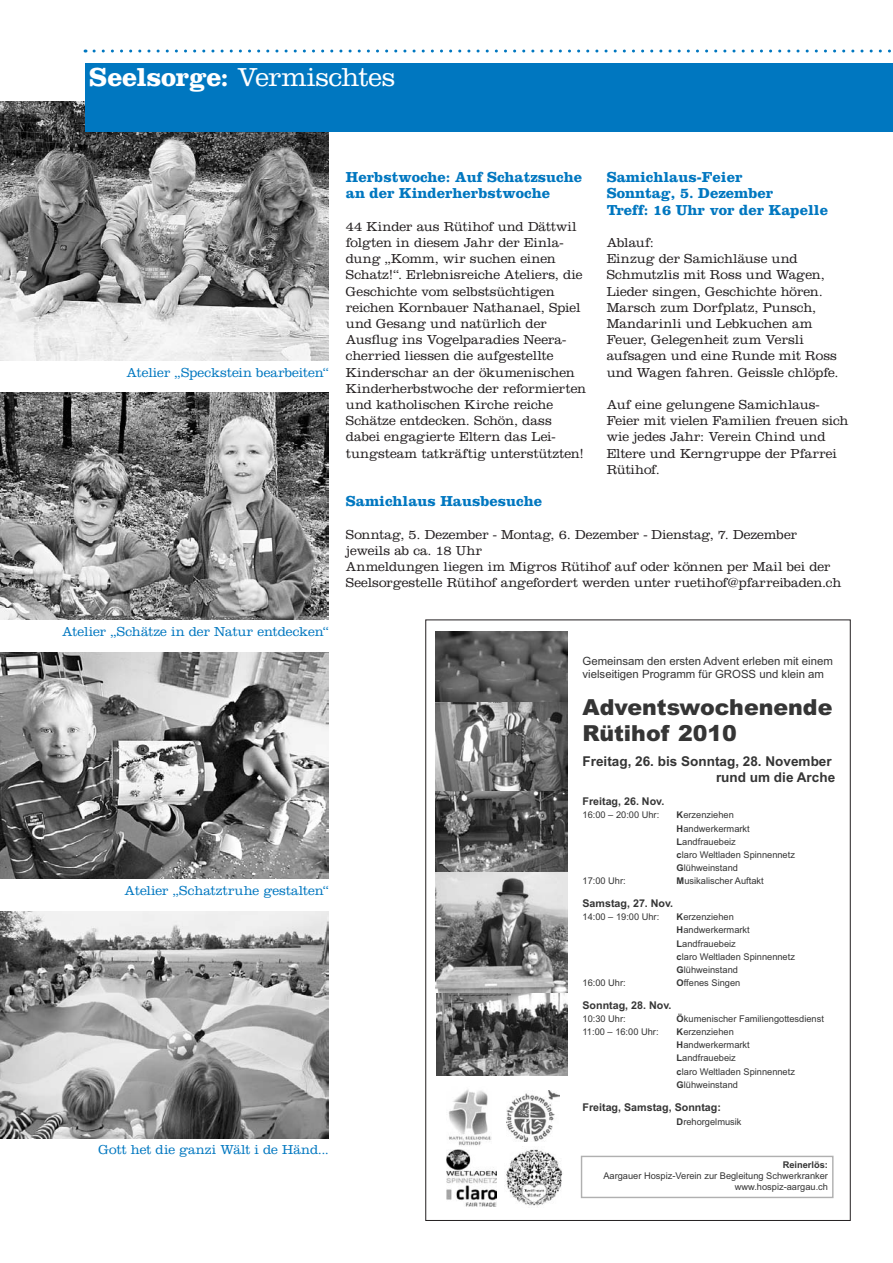
<style>
.page{position:relative;width:893px;height:1263px;background:#fff}
.page>*{position:absolute;margin:0;border:0;box-sizing:border-box;transform-origin:0 0}
.t1{font:300 27px "Clarendon LT Std";letter-spacing:-.01em;color:#fff}
.t2{font:22.05px/26.5px "Arial Black OV ONQIGC";color:#353535}
.t3{font:700 15px/16.2px "Clarendon LT Std";color:#0077c0}
.t4{font:300 13.5px/16.2px "Clarendon LT Std";letter-spacing:-.005em;color:#231f20}
.t5{font:300 13.5px "Clarendon LT Std";letter-spacing:-.005em;color:#0077c0}
.t6{font:13.5px/16.2px "Arial Bold MT OV PNQIGC";color:#353535;text-align:right}
.t7{font:11.4px/13.6px "Arial MT OV NNQIGC";color:#353535}
.t8{font:10.65px "Arial Bold MT OV PNQIGC";color:#353535}
.t9{font:9.3px/13.2px "Arial MT OV NNQIGC";color:#353535}
.t10{font:9.3px "Arial Bold MT OV PNQIGC";color:#353535}
.s1{font-weight:700}
.s2{font-family:"Arial Bold MT OV PNQIGC"}
</style>
<div class="page">
<img style="left:0;top:101px;width:329px;height:259px">
<svg style="left:94px;top:50px;width:797px;height:3px"></svg>
<img style="left:0;top:652px;width:329px;height:227px">
<div style="left:85px;top:64px;width:808px;height:68px;background:#0077c0"></div>
<img style="left:0;top:393px;width:329px;height:227px">
<img style="left:0;top:911px;width:329px;height:227px">
<img style="left:436px;top:631px;width:132px;height:444px">
<img style="left:448px;top:1089px;width:43px;height:57px">
<img style="left:506px;top:1149px;width:57px;height:58px">
<img style="left:507px;top:1090px;width:52px;height:51px">
<img style="left:447px;top:1149px;width:50px;height:57px">
<div style="left:581px;top:1156px;width:252px;height:42px;border:1px solid #b0b0b0"></div>
<h1 class="t1" style="left:89px;top:61px;width:308px"><span class="s1">Seelsorge:</span> Vermischtes</h1>
<p class="t5" style="left:126px;top:364px;width:204px">Atelier „Speckstein bearbeiten“</p>
<p class="t3" style="left:346px;top:169px;width:238px">Herbstwoche: Auf Schatzsuche an der Kinderherbstwoche</p>
<p class="t4" style="left:346px;top:218px;width:242px">44 Kinder aus Rütihof und Dättwil folgten in diesem Jahr der Einla&shy;dung „Komm, wir suchen einen Schatz!“. Erlebnisreiche Ateliers, die Geschichte vom selbstsüchtigen reichen Kornbauer Nathanael, Spiel und Gesang und natürlich der Ausflug ins Vogelparadies Neera&shy;cherried liessen die aufgestellte Kinderschar an der ökumenischen Kinderherbstwoche der reformierten und katholischen Kirche reiche Schätze entdecken. Schön, dass dabei engagierte Eltern das Lei&shy;tungsteam tatkräftig unterstützten!</p>
<p class="t3" style="left:607px;top:169px;width:223px">Samichlaus-Feier<br>Sonntag, 5. Dezember<br>Treff: 16 Uhr vor der Kapelle</p>
<p class="t4" style="left:607px;top:234px;width:233px">Ablauf:<br>Einzug der Samichläuse und<br>Schmutzlis mit Ross und Wagen,<br>Lieder singen, Geschichte hören.<br>Marsch zum Dorfplatz, Punsch,<br>Mandarinli und Lebkuchen am<br>Feuer, Gelegenheit zum Versli aufsagen und eine Runde mit Ross und Wagen fahren. Geissle chlöpfe.</p>
<p class="t4" style="left:607px;top:396px;width:243px">Auf eine gelungene Samichlaus-<br>Feier mit vielen Familien freuen sich wie jedes Jahr: Verein Chind und<br>Eltere und Kerngruppe der Pfarrei<br>Rütihof.</p>
<p class="t5" style="left:62px;top:624px;width:268px">Atelier „Schätze in der Natur entdecken“</p>
<p class="t5" style="left:125px;top:883px;width:206px">Atelier „Schatztruhe gestalten“</p>
<p class="t5" style="left:99px;top:1142px;width:232px">Gott het die ganzi Wält i de Händ...</p>
<p class="t3" style="left:346px;top:493px;width:198px">Samichlaus Hausbesuche</p>
<p class="t4" style="left:346px;top:526px;width:497px">Sonntag, 5. Dezember - Montag, 6. Dezember - Dienstag, 7. Dezember jeweils ab ca. 18 Uhr<br>Anmeldungen liegen im Migros Rütihof auf oder können per Mail bei der Seelsorgestelle Rütihof angefordert werden unter ruetihof@pfarreibaden.ch</p>
<p class="t7" style="left:582px;top:654px;width:252px">Gemeinsam den ersten Advent erleben mit einem vielseitigen Programm für GROSS und klein am</p>
<h2 class="t2" style="left:582px;top:693px;width:251px">Adventswochenende<br>Rütihof 2010</h2>
<p class="t6" style="left:582px;top:753px;width:254px">Freitag, 26. bis Sonntag, 28. November rund um die Arche</p>
<p class="t8" style="left:582px;top:794px;width:83px">Freitag, 26. Nov.</p>
<p class="t9" style="left:582px;top:808px;width:78px">16:00 – 20:00 Uhr:</p>
<p class="t9" style="left:677px;top:808px;width:120px"><span class="s2">K</span>erzenziehen<br><span class="s2">H</span>andwerkermarkt<br><span class="s2">L</span>andfrauebeiz<br><span class="s2">c</span>laro Weltladen Spinnennetz<br><span class="s2">G</span>lühweinstand</p>
<p class="t9" style="left:582px;top:874px;width:45px">17:00 Uhr:</p>
<p class="t9" style="left:677px;top:874px;width:89px"><span class="s2">M</span>usikalischer Auftakt</p>
<p class="t8" style="left:582px;top:896px;width:92px">Samstag, 27. Nov.</p>
<p class="t9" style="left:582px;top:910px;width:78px">14:00 – 19:00 Uhr:</p>
<p class="t9" style="left:677px;top:910px;width:120px"><span class="s2">K</span>erzenziehen<br><span class="s2">H</span>andwerkermarkt<br><span class="s2">L</span>andfrauebeiz<br><span class="s2">c</span>laro Weltladen Spinnennetz<br><span class="s2">G</span>lühweinstand</p>
<p class="t9" style="left:582px;top:976px;width:45px">16:00 Uhr:</p>
<p class="t9" style="left:677px;top:976px;width:65px"><span class="s2">O</span>ffenes Singen</p>
<p class="t8" style="left:582px;top:998px;width:90px">Sonntag, 28. Nov.</p>
<p class="t9" style="left:582px;top:1012px;width:45px">10:30 Uhr:</p>
<p class="t9" style="left:677px;top:1012px;width:149px"><span class="s2">Ö</span>kumenischer Familiengottesdienst</p>
<p class="t9" style="left:582px;top:1025px;width:78px">11:00 – 16:00 Uhr:</p>
<p class="t9" style="left:677px;top:1025px;width:120px"><span class="s2">K</span>erzenziehen<br><span class="s2">H</span>andwerkermarkt<br><span class="s2">L</span>andfrauebeiz<br><span class="s2">c</span>laro Weltladen Spinnennetz<br><span class="s2">G</span>lühweinstand</p>
<p class="t8" style="left:582px;top:1100px;width:140px">Freitag, Samstag, Sonntag:</p>
<p class="t9" style="left:677px;top:1115px;width:66px"><span class="s2">D</span>rehorgelmusik</p>
<p class="t10" style="left:783px;top:1158px;width:47px">Reinerlös:</p>
<p class="t9" style="left:603px;top:1170px;width:226px;line-height:11.1px;text-align:right">Aargauer Hospiz-Verein zur Begleitung Schwerkranker www.hospiz-aargau.ch</p>
</div>
